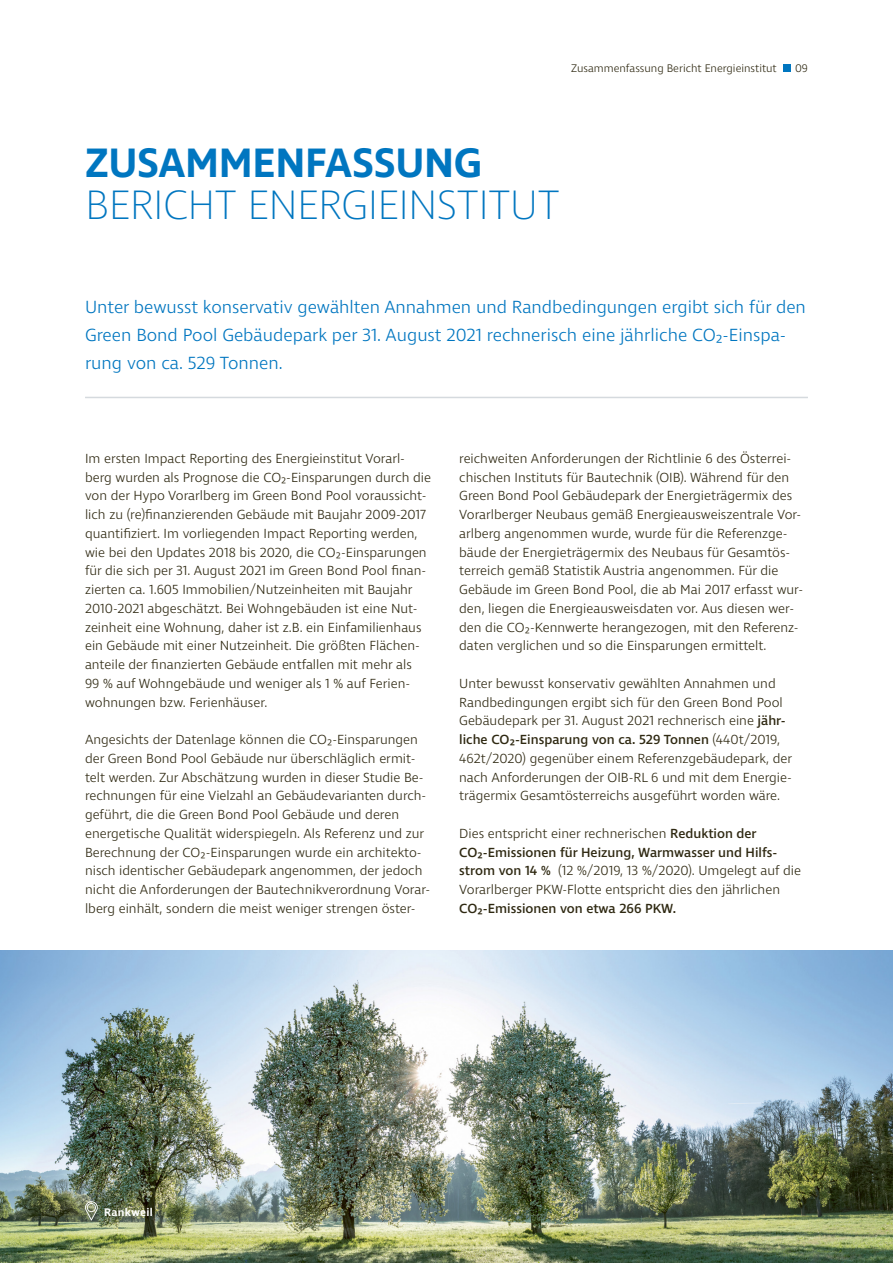
<style>
.page{position:relative;width:893px;height:1263px;background:#fff}
.page>*{position:absolute;margin:0;border:0;box-sizing:border-box;transform-origin:0 0}
.NB_Headline3_28pt_Se{font:200 42px/42px "Ingra";letter-spacing:-.015em;color:#0076c0}
.NB_Subheadline_12pt{font:300 18px/28.2px "Ingra";color:#0076c0}
.NB_Fliesstext_9pt{font:300 13.5px/18.8px "Ingra";color:#2f2912}
.t1{font:300 11.25px "Ingra";color:#2f2912}
.NB_Verortung_7_5pt{font:600 11.25px "Ingra";letter-spacing:.025em;color:#fff}
.s1{font-weight:600}
.s2{font-weight:500}
</style>
<div class="page">
<hr style="left:85px;top:397px;width:723px;height:1px;background:#d5dade">
<img style="left:0;top:950px;width:893px;height:313px">
<svg style="left:85px;top:1201px;width:13px;height:19px"></svg>
<div style="left:783px;top:64px;width:8px;height:8px;background:#0076c0"></div>
<p class="t1" style="left:571px;top:61px;width:207px">Zusammenfassung Bericht Energieinstitut</p>
<p class="t1" style="left:795px;top:61px;width:14px">09</p>
<p class="NB_Headline3_28pt_Se" style="left:85px;top:144px;width:476px"><span class="s1">ZUSAMMENFASSUNG<br></span>BERICHT ENERGIEINSTITUT</p>
<p class="NB_Subheadline_12pt" style="left:85px;top:294px;width:722px">Unter bewusst konservativ gewählten Annahmen und Randbedingungen ergibt sich für den<br>Green Bond Pool Gebäudepark per 31. August 2021 rechnerisch eine jährliche CO2-Einspa&shy;rung von ca. 529 Tonnen.</p>
<p class="NB_Fliesstext_9pt" style="left:85px;top:450px;width:348px">Im ersten Impact Reporting des Energieinstitut Vorarl&shy;berg wurden als Prognose die CO2-Einsparungen durch die von der Hypo Vorarlberg im Green Bond Pool voraussicht&shy;lich zu (re)finanzierenden Gebäude mit Baujahr 2009-2017 quantifiziert. Im vorliegenden Impact Reporting werden, wie bei den Updates 2018 bis 2020, die CO2-Einsparungen für die sich per 31. August 2021 im Green Bond Pool finan&shy;zierten ca. 1.605 Immobilien/Nutzeinheiten mit Baujahr 2010-2021 abgeschätzt. Bei Wohngebäuden ist eine Nut&shy;zeinheit eine Wohnung, daher ist z.B. ein Einfamilienhaus ein Gebäude mit einer Nutzeinheit. Die größten Flächen&shy;anteile der finanzierten Gebäude entfallen mit mehr als<br>99 % auf Wohngebäude und weniger als 1 % auf Ferien&shy;wohnungen bzw. Ferienhäuser.</p>
<p class="NB_Fliesstext_9pt" style="left:85px;top:731px;width:347px">Angesichts der Datenlage können die CO2-Einsparungen der Green Bond Pool Gebäude nur überschläglich ermit&shy;telt werden. Zur Abschätzung wurden in dieser Studie Be&shy;rechnungen für eine Vielzahl an Gebäudevarianten durch&shy;geführt, die die Green Bond Pool Gebäude und deren energetische Qualität widerspiegeln. Als Referenz und zur Berechnung der CO2-Einsparungen wurde ein architekto&shy;nisch identischer Gebäudepark angenommen, der jedoch nicht die Anforderungen der Bautechnikverordnung Vorar&shy;lberg einhält, sondern die meist weniger strengen öster-</p>
<p class="NB_Fliesstext_9pt" style="left:459px;top:450px;width:345px">reichweiten Anforderungen der Richtlinie 6 des Österrei&shy;chischen Instituts für Bautechnik (OIB). Während für den Green Bond Pool Gebäudepark der Energieträgermix des Vorarlberger Neubaus gemäß Energieausweiszentrale Vor&shy;arlberg angenommen wurde, wurde für die Referenzge&shy;bäude der Energieträgermix des Neubaus für Gesamtös&shy;terreich gemäß Statistik Austria angenommen. Für die Gebäude im Green Bond Pool, die ab Mai 2017 erfasst wur&shy;den, liegen die Energieausweisdaten vor. Aus diesen wer&shy;den die CO2-Kennwerte herangezogen, mit den Referenz&shy;daten verglichen und so die Einsparungen ermittelt.</p>
<p class="NB_Fliesstext_9pt" style="left:459px;top:675px;width:334px">Unter bewusst konservativ gewählten Annahmen und Randbedingungen ergibt sich für den Green Bond Pool Gebäudepark per 31. August 2021 rechnerisch eine <span class="s2">jähr&shy;liche CO2-Einsparung von ca. 529 Tonnen</span> (440t/2019, 462t/2020) gegenüber einem Referenzgebäudepark, der nach Anforderungen der OIB-RL 6 und mit dem Energie&shy;trägermix Gesamtösterreichs ausgeführt worden wäre.</p>
<p class="NB_Fliesstext_9pt" style="left:459px;top:825px;width:343px">Dies entspricht einer rechnerischen <span class="s2">Reduktion der CO2-Emissionen für Heizung, Warmwasser und Hilfs&shy;strom von 14 %</span> (12 %/2019, 13 %/2020). Umgelegt auf die Vorarlberger PKW-Flotte entspricht dies den jährlichen <span class="s2">CO2-Emissionen von etwa 266 PKW.</span></p>
<p class="NB_Verortung_7_5pt" style="left:104px;top:1205px;width:50px">Rankweil</p>
</div>
